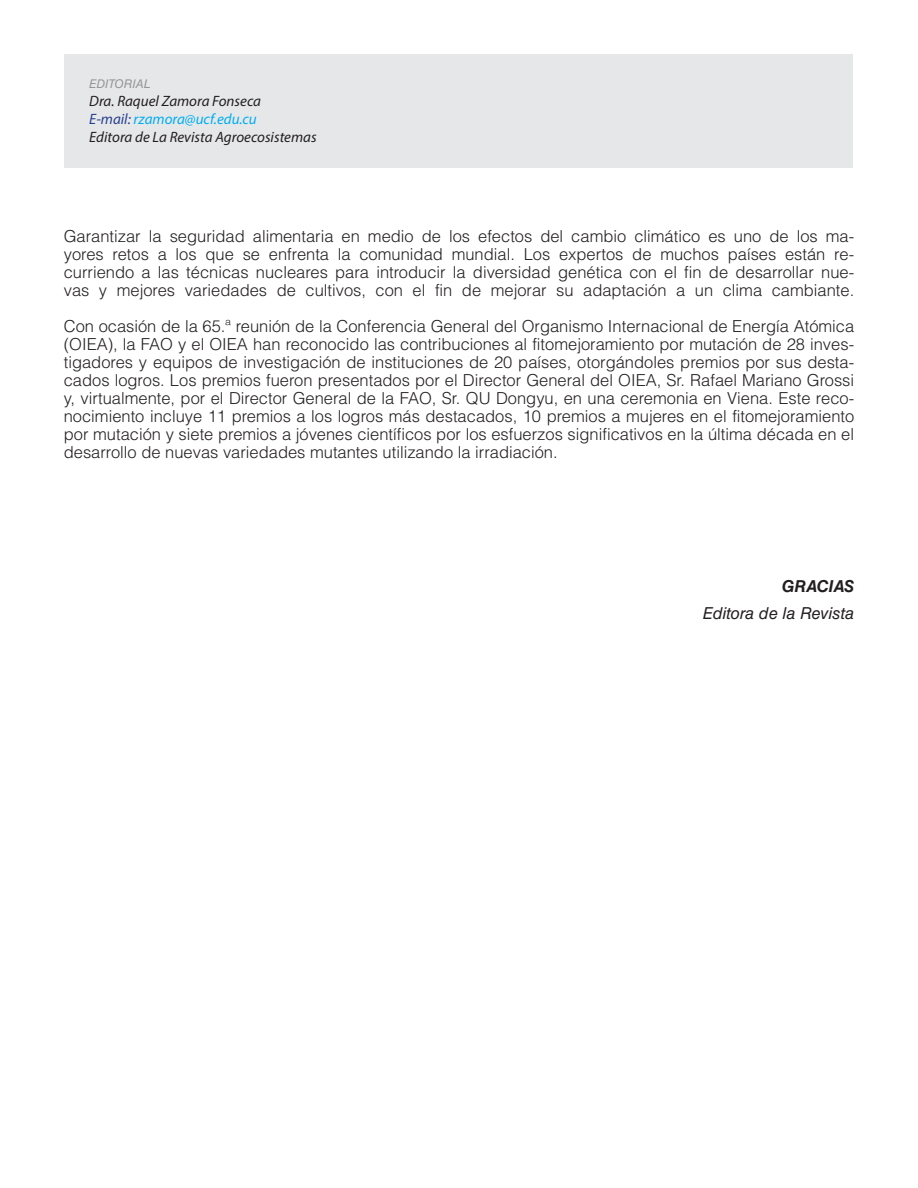
<style>
.page{position:relative;width:918px;height:1188px;background:#fff}
.page>*{position:absolute;margin:0;border:0;box-sizing:border-box;transform-origin:0 0}
.TEXTO{font:300 16.5px/18px "Helvetica LT Std";color:#231f20;text-align:justify}
.TEXTO-2{font:italic 16.5px "Helvetica LT Std";color:#231f20}
.TEXTO-3{font:italic 700 16.5px "Helvetica LT Std";letter-spacing:-.01em;color:#231f20}
.nombre_de_autor-Edit{font:italic 15px "Myriad Pro";color:#231f20}
.nombre_de_autor-Edit-2{font:italic 15px "Myriad Pro";color:#00aeef}
.Titulo_gris_itálica{font:italic 12px "Helvetica LT Std";color:#939598}
.s1{color:#253f8e}
</style>
<div class="page">
<div style="left:64px;top:54px;width:789px;height:114px;background:#e6e7e9"></div>
<p class="Titulo_gris_itálica" style="left:89px;top:77px;width:63px">EDITORIAL</p>
<p class="nombre_de_autor-Edit" style="left:89px;top:92px;width:173px">Dra. Raquel Zamora Fonseca</p>
<p class="nombre_de_autor-Edit-2" style="left:89px;top:110px;width:169px"><span class="s1">E-mail:</span> rzamora@ucf.edu.cu</p>
<p class="nombre_de_autor-Edit" style="left:89px;top:128px;width:229px">Editora de La Revista Agroecosistemas</p>
<p class="TEXTO" style="left:64px;top:227px;width:792px">Garantizar la seguridad alimentaria en medio de los efectos del cambio climático es uno de los ma&shy;yores retos a los que se enfrenta la comunidad mundial. Los expertos de muchos países están re&shy;curriendo a las técnicas nucleares para introducir la diversidad genética con el fin de desarrollar nue&shy;vas y mejores variedades de cultivos, con el fin de mejorar su adaptación a un clima cambiante.</p>
<p class="TEXTO" style="left:64px;top:317px;width:792px">Con ocasión de la 65.ª reunión de la Conferencia General del Organismo Internacional de Energía Atómica (OIEA), la FAO y el OIEA han reconocido las contribuciones al fitomejoramiento por mutación de 28 inves&shy;tigadores y equipos de investigación de instituciones de 20 países, otorgándoles premios por sus desta&shy;cados logros. Los premios fueron presentados por el Director General del OIEA, Sr. Rafael Mariano Grossi y, virtualmente, por el Director General de la FAO, Sr. QU Dongyu, en una ceremonia en Viena. Este reco&shy;nocimiento incluye 11 premios a los logros más destacados, 10 premios a mujeres en el fitomejoramiento por mutación y siete premios a jóvenes científicos por los esfuerzos significativos en la última década en el desarrollo de nuevas variedades mutantes utilizando la irradiación.</p>
<p class="TEXTO-3" style="left:782px;top:576px;width:74px">GRACIAS</p>
<p class="TEXTO-2" style="left:703px;top:603px;width:153px">Editora de la Revista</p>
</div>
